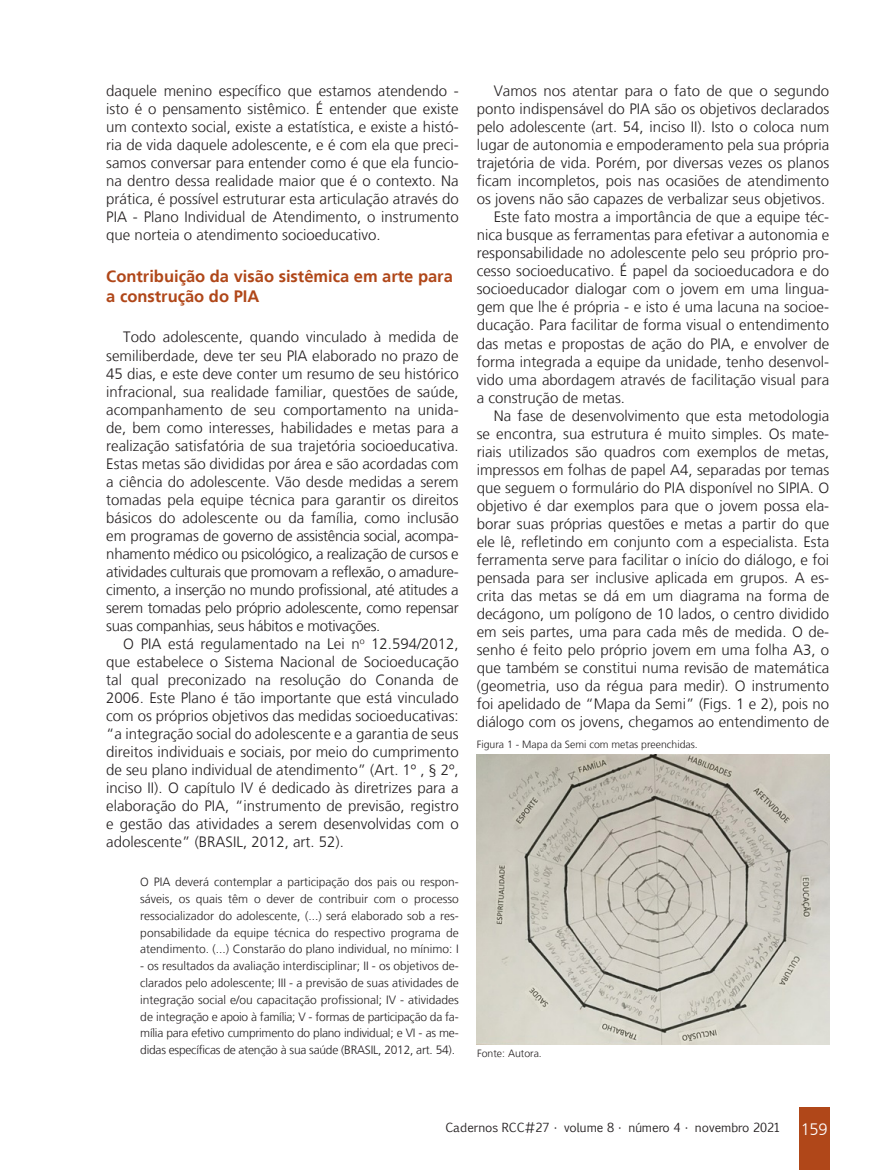
<style>
.page{position:relative;width:893px;height:1170px;background:#fff}
.page>*{position:absolute;margin:0;border:0;box-sizing:border-box;transform-origin:0 0}
.Subtítulo_LARANJA_DO{font:700 16.5px/19.5px "Frutiger LT";color:#b04719}
.Miolo__10{font:300 15px/18px "Frutiger LT";color:#231f20;text-align:justify}
.Citação__8{font:300 12px/16.8px "Frutiger LT";letter-spacing:-.01em;color:#231f20;text-align:justify}
.t1{font:12px "Euphemia CAS";color:#231f20}
.Legendas{font:300 10.5px "Frutiger LT";color:#231f20}
.s1{font-family:"Frutiger LT";font-weight:300;font-size:16.5px;color:#fff}
</style>
<div class="page">
<div style="left:799px;top:1107px;width:30px;height:62px;background:#b04719"></div>
<img style="left:477px;top:754px;width:352px;height:290px">
<p class="Miolo__10" style="left:106px;top:82px;width:354px">daquele menino específico que estamos atendendo - isto é o pensamento sistêmico. É entender que existe um contexto social, existe a estatística, e existe a histó&shy;ria de vida daquele adolescente, e é com ela que preci&shy;samos conversar para entender como é que ela funcio&shy;na dentro dessa realidade maior que é o contexto. Na prática, é possível estruturar esta articulação através do PIA - Plano Individual de Atendimento, o instrumento que norteia o atendimento socioeducativo.</p>
<p class="Subtítulo_LARANJA_DO" style="left:106px;top:267px;width:348px">Contribuição da visão sistêmica em arte para a construção do PIA</p>
<p class="Miolo__10" style="left:106px;top:328px;width:354px;text-indent:17px">Todo adolescente, quando vinculado à medida de semiliberdade, deve ter seu PIA elaborado no prazo de 45 dias, e este deve conter um resumo de seu histórico infracional, sua realidade familiar, questões de saúde, acompanhamento de seu comportamento na unida&shy;de, bem como interesses, habilidades e metas para a realização satisfatória de sua trajetória socioeducativa.<br>Estas metas são divididas por área e são acordadas com a ciência do adolescente. Vão desde medidas a serem tomadas pela equipe técnica para garantir os direitos básicos do adolescente ou da família, como inclusão em programas de governo de assistência social, acompa&shy;nhamento médico ou psicológico, a realização de cursos e atividades culturais que promovam a reflexão, o amadure&shy;cimento, a inserção no mundo profissional, até atitudes a serem tomadas pelo próprio adolescente, como repensar suas companhias, seus hábitos e motivações.</p>
<p class="Miolo__10" style="left:106px;top:634px;width:354px;text-indent:17px">O PIA está regulamentado na Lei n<sup>o</sup> 12.594/2012, que estabelece o Sistema Nacional de Socioeducação tal qual preconizado na resolução do Conanda de 2006. Este Plano é tão importante que está vinculado com os próprios objetivos das medidas socioeducativas: “a integração social do adolescente e a garantia de seus direitos individuais e sociais, por meio do cumprimento de seu plano individual de atendimento” (Art. 1º , § 2º, inciso II). O capítulo IV é dedicado às diretrizes para a elaboração do PIA, “instrumento de previsão, registro e gestão das atividades a serem desenvolvidas com o adolescente” (BRASIL, 2012, art. 52).</p>
<p class="Citação__8" style="left:140px;top:873px;width:320px">O PIA deverá contemplar a participação dos pais ou respon&shy;sáveis, os quais têm o dever de contribuir com o processo ressocializador do adolescente, (...) será elaborado sob a res&shy;ponsabilidade da equipe técnica do respectivo programa de atendimento. (...) Constarão do plano individual, no mínimo: I</p>
<p class="Citação__8" style="left:140px;top:957px;width:320px">- os resultados da avaliação interdisciplinar; II - os objetivos de&shy;clarados pelo adolescente; III - a previsão de suas atividades de integração social e/ou capacitação profissional; IV - atividades de integração e apoio à família; V - formas de participação da fa&shy;mília para efetivo cumprimento do plano individual; e VI - as me&shy;didas específicas de atenção à sua saúde (BRASIL, 2012, art. 54).</p>
<p class="Miolo__10" style="left:477px;top:82px;width:354px;text-indent:17px">Vamos nos atentar para o fato de que o segundo ponto indispensável do PIA são os objetivos declarados pelo adolescente (art. 54, inciso II). Isto o coloca num lugar de autonomia e empoderamento pela sua própria trajetória de vida. Porém, por diversas vezes os planos ficam incompletos, pois nas ocasiões de atendimento os jovens não são capazes de verbalizar seus objetivos.</p>
<p class="Miolo__10" style="left:477px;top:208px;width:354px;text-indent:17px">Este fato mostra a importância de que a equipe téc&shy;nica busque as ferramentas para efetivar a autonomia e responsabilidade no adolescente pelo seu próprio pro&shy;cesso socioeducativo. É papel da socioeducadora e do socioeducador dialogar com o jovem em uma lingua&shy;gem que lhe é própria - e isto é uma lacuna na socioe&shy;ducação. Para facilitar de forma visual o entendimento das metas e propostas de ação do PIA, e envolver de forma integrada a equipe da unidade, tenho desenvol&shy;vido uma abordagem através de facilitação visual para a construção de metas.</p>
<p class="Miolo__10" style="left:477px;top:406px;width:354px;text-indent:17px">Na fase de desenvolvimento que esta metodologia se encontra, sua estrutura é muito simples. Os mate&shy;riais utilizados são quadros com exemplos de metas, impressos em folhas de papel A4, separadas por temas que seguem o formulário do PIA disponível no SIPIA. O objetivo é dar exemplos para que o jovem possa ela&shy;borar suas próprias questões e metas a partir do que ele lê, refletindo em conjunto com a especialista. Esta ferramenta serve para facilitar o início do diálogo, e foi pensada para ser inclusive aplicada em grupos. A es&shy;crita das metas se dá em um diagrama na forma de decágono, um polígono de 10 lados, o centro dividido em seis partes, uma para cada mês de medida. O de&shy;senho é feito pelo próprio jovem em uma folha A3, o que também se constitui numa revisão de matemática (geometria, uso da régua para medir). O instrumento foi apelidado de “Mapa da Semi” (Figs. 1 e 2), pois no diálogo com os jovens, chegamos ao entendimento de</p>
<p class="Legendas" style="left:477px;top:738px;width:223px">Figura 1 - Mapa da Semi com metas preenchidas.</p>
<p class="Legendas" style="left:477px;top:1047px;width:66px">Fonte: Autora.</p>
<p class="t1" style="left:445px;top:1119px;width:384px">Cadernos RCC#27 • volume 8 • número 4 • novembro 2021 <span class="s1">159</span></p>
</div>
